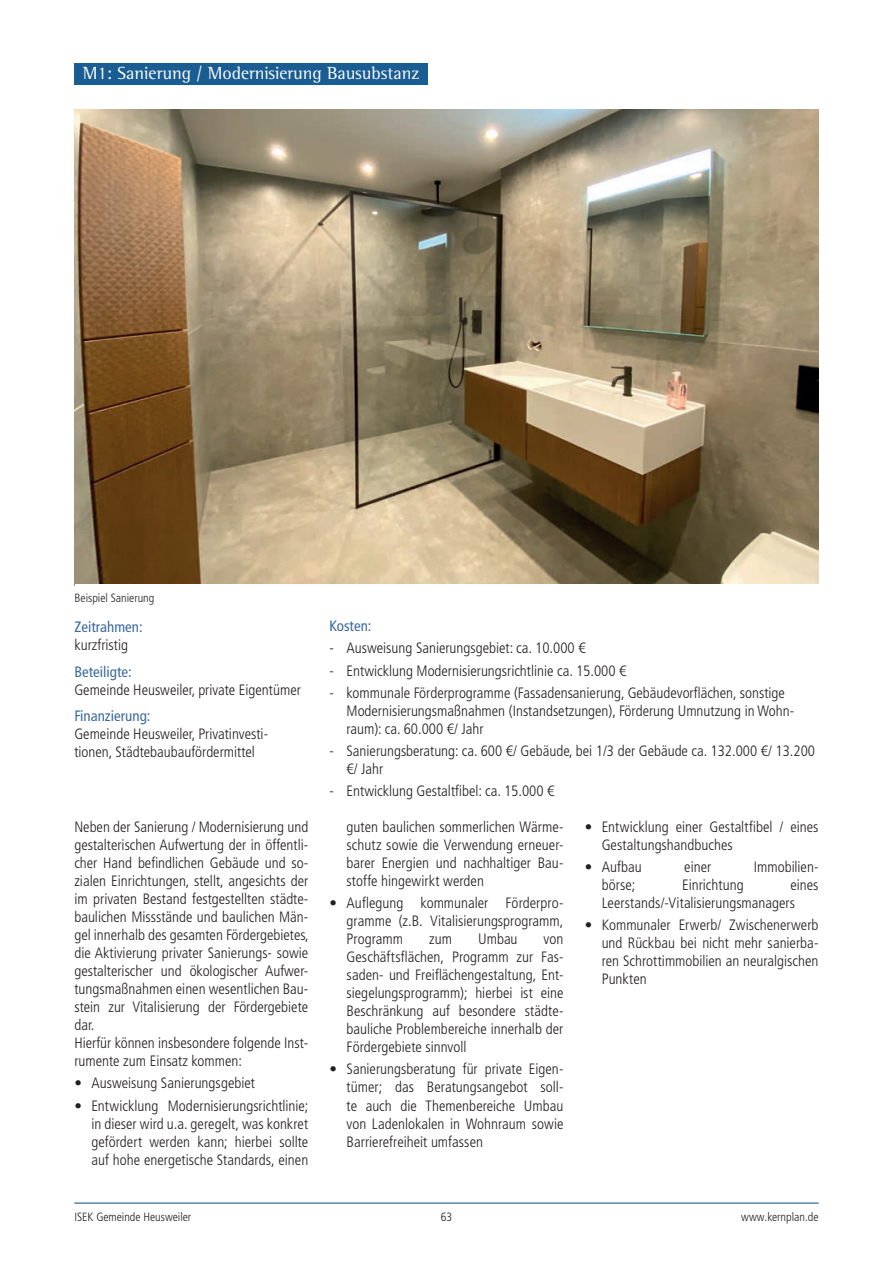
<style>
.page{position:relative;width:893px;height:1263px;background:#fff}
.page>*{position:absolute;margin:0;border:0;box-sizing:border-box;transform-origin:0 0}
.t1{font:18px "Rotis Semi Serif Std";color:#fff}
.t2{font:300 condensed 15px/18px "Frutiger LT Pro";color:#231f20}
.t3{font:condensed 15px "Frutiger LT Pro";color:#3c6a9d}
.t4{font:300 condensed 12px "Frutiger LT Pro";color:#231f20}
</style>
<div class="page">
<hr style="left:74px;top:1203px;width:745px;height:1px;background:#00467e">
<div style="left:74px;top:64px;width:354px;height:21px;background:#1a5d93"></div>
<img style="left:74px;top:110px;width:745px;height:476px">
<div style="left:75px;top:585px;width:744px;height:18px;background:#fff"></div>
<p class="t1" style="left:83px;top:63px;width:338px">M1: Sanierung / Modernisierung Bausubstanz</p>
<p class="t4" style="left:75px;top:591px;width:81px">Beispiel Sanierung</p>
<p class="t3" style="left:74px;top:618px;width:70px">Zeitrahmen:</p>
<p class="t2" style="left:74px;top:636px;width:55px">kurzfristig</p>
<p class="t3" style="left:74px;top:663px;width:59px">Beteiligte:</p>
<p class="t2" style="left:74px;top:681px;width:228px">Gemeinde Heusweiler, private Eigentümer</p>
<p class="t3" style="left:74px;top:707px;width:78px">Finanzierung:</p>
<p class="t2" style="left:74px;top:725px;width:195px">Gemeinde Heusweiler, Privatinvesti&shy;tionen, Städtebaubaufördermittel</p>
<p class="t2" style="left:74px;top:818px;width:236px">Neben der Sanierung / Modernisierung und gestalterischen Aufwertung der in öffentli&shy;cher Hand befindlichen Gebäude und so&shy;zialen Einrichtungen, stellt, angesichts der im privaten Bestand festgestellten städte&shy;baulichen Missstände und baulichen Män&shy;gel innerhalb des gesamten Fördergebietes, die Aktivierung privater Sanierungs- sowie gestalterischer und ökologischer Aufwer&shy;tungsmaßnahmen einen wesentlichen Bau&shy;stein zur Vitalisierung der Fördergebiete dar.<br>Hierfür können insbesondere folgende Inst&shy;rumente zum Einsatz kommen:</p>
<p class="t2" style="left:74px;top:1074px;width:182px">• Ausweisung Sanierungsgebiet</p>
<p class="t2" style="left:91px;top:1096px;width:218px;text-align:justify;text-indent:-17px">• Entwicklung Modernisierungsrichtlinie; in dieser wird u.a. geregelt, was konkret gefördert werden kann; hierbei sollte auf hohe energetische Standards, einen</p>
<p class="t3" style="left:330px;top:617px;width:43px">Kosten:</p>
<p class="t2" style="left:330px;top:639px;width:257px">- Ausweisung Sanierungsgebiet: ca. 10.000 €</p>
<p class="t2" style="left:330px;top:662px;width:298px">- Entwicklung Modernisierungsrichtlinie ca. 15.000 €</p>
<p class="t2" style="left:347px;top:684px;width:449px;text-indent:-17px">- kommunale Förderprogramme (Fassadensanierung, Gebäudevorflächen, sonstige<br>Modernisierungsmaßnahmen (Instandsetzungen), Förderung Umnutzung in Wohn&shy;raum): ca. 60.000 €/ Jahr</p>
<p class="t2" style="left:347px;top:742px;width:470px;text-indent:-17px">- Sanierungsberatung: ca. 600 €/ Gebäude, bei 1/3 der Gebäude ca. 132.000 €/ 13.200 €/ Jahr</p>
<p class="t2" style="left:330px;top:782px;width:226px">- Entwicklung Gestaltfibel: ca. 15.000 €</p>
<p class="t2" style="left:347px;top:818px;width:218px;text-align:justify">guten baulichen sommerlichen Wärme&shy;schutz sowie die Verwendung erneuer&shy;barer Energien und nachhaltiger Bau&shy;stoffe hingewirkt werden</p>
<p class="t2" style="left:347px;top:894px;width:218px;text-align:justify;text-indent:-17px">• Auflegung kommunaler Förderpro&shy;gramme (z.B. Vitalisierungsprogramm, Programm</p>
<p class="t2" style="left:429px;top:930px;width:24px">zum</p>
<p class="t2" style="left:478px;top:930px;width:41px">Umbau</p>
<p class="t2" style="left:347px;top:930px;width:218px;text-align:justify;text-indent:197px">von Geschäftsflächen, Programm zur Fas&shy;saden- und Freiflächengestaltung, Ent&shy;siegelungsprogramm); hierbei ist eine Beschränkung auf besondere städte&shy;bauliche Problembereiche innerhalb der Fördergebiete sinnvoll</p>
<p class="t2" style="left:347px;top:1060px;width:218px;text-align:justify;text-indent:-17px">• Sanierungsberatung für private Eigen&shy;tümer; das Beratungsangebot soll&shy;te auch die Themenbereiche Umbau von Ladenlokalen in Wohnraum sowie Barrierefreiheit umfassen</p>
<p class="t2" style="left:602px;top:818px;width:218px;text-indent:-17px">• Entwicklung einer Gestaltfibel / eines<br>Gestaltungshandbuches</p>
<p class="t2" style="left:585px;top:858px;width:59px">• Aufbau</p>
<p class="t2" style="left:684px;top:858px;width:28px">einer</p>
<p class="t2" style="left:754px;top:858px;width:66px">Immobilien-</p>
<p class="t2" style="left:602px;top:876px;width:35px">börse;</p>
<p class="t2" style="left:682px;top:876px;width:63px">Einrichtung</p>
<p class="t2" style="left:602px;top:876px;width:218px;text-indent:189px">eines<br>Leerstands/-Vitalisierungsmanagers</p>
<p class="t2" style="left:602px;top:916px;width:218px;text-align:justify;text-indent:-17px">• Kommunaler Erwerb/ Zwischenerwerb und Rückbau bei nicht mehr sanierba&shy;ren Schrottimmobilien an neuralgischen Punkten</p>
<p class="t4" style="left:74px;top:1210px;width:118px">ISEK Gemeinde Heusweiler</p>
<p class="t4" style="left:441px;top:1210px;width:13px">63</p>
<p class="t4" style="left:741px;top:1210px;width:79px">www.kernplan.de</p>
</div>
